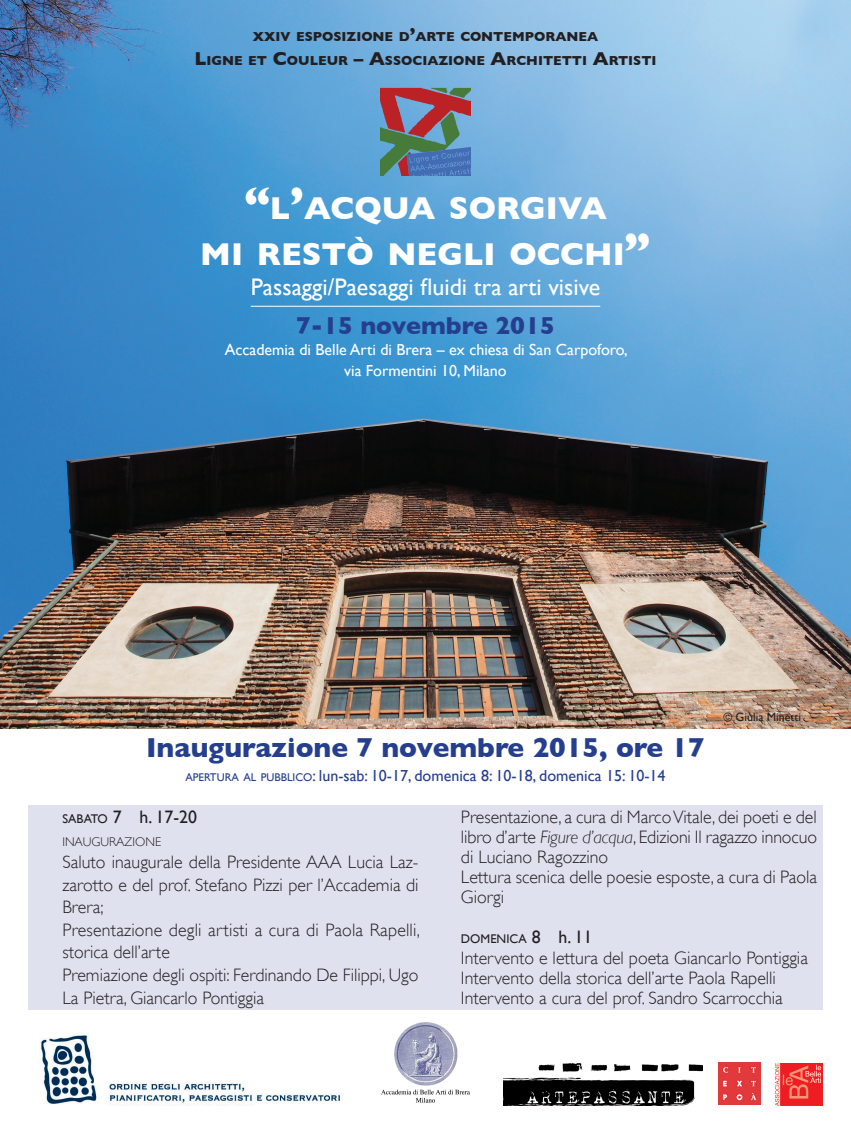
<style>
.page{position:relative;width:851px;height:1134px;background:#fff}
.page>*{position:absolute;margin:0;border:0;box-sizing:border-box;transform-origin:0 0}
.t1{font:700 32.2px/46px "Gill Sans";color:#fff;text-align:center}
.t2{font:700 28px "Gill Sans";color:#253f8e}
.t3{font:700 25px "Gill Sans";color:#253f8e}
.t4{font:24px "Gill Sans";color:#fff}
.t5{font:300 18px/22.5px "Gill Sans";color:#231f20}
.t6{font:18px "Gill Sans";color:#231f20}
.t7{font:16px/21px "Gill Sans";color:#fff;text-align:center}
.t8{font:16px "Gill Sans";color:#253f8e}
.t9{font:700 13.3px/24px "Gill Sans";color:#231f20;text-align:center}
.t10{font:300 12.6px "Gill Sans";color:#231f20}
.t11{font:12.6px "Gill Sans";color:#231f20}
.t12{font:12px "Gill Sans";color:#231f20}
.s1{font-size:19px}
.s2{font-size:46px}
.s3{font-size:11.2px}
.s4{font-style:inherit}
.s5{font-size:12.6px}
.s6{font-style:italic}
.s7{font-size:18px}
</style>
<div class="page">
<img style="left:0;top:0;width:850px;height:729px">
<hr style="left:251px;top:306px;width:349px;height:1px;background:#fff">
<div style="left:28px;top:805px;width:794px;height:204px;background:#e0e1ee"></div>
<svg style="left:380px;top:88px;width:91px;height:89px;background:#736d7c"></svg>
<img style="left:381px;top:1022px;width:89px;height:81px">
<img style="left:39px;top:1035px;width:301px;height:71px">
<img style="left:504px;top:1063px;width:198px;height:43px">
<img style="left:718px;top:1062px;width:42px;height:43px">
<img style="left:775px;top:1063px;width:47px;height:43px">
<p class="t9" style="left:194px;top:25px;width:463px">XXIV ESPOSIZIONE D<span class="s1">’</span>ARTE CONTEMPORANEA<br><span class="s1">L</span>IGNE ET <span class="s1">C</span>OULEUR <span class="s1">– A</span>SSOCIAZIONE <span class="s1">A</span>RCHITETTI <span class="s1">A</span>RTISTI</p>
<h1 class="t1" style="left:200px;top:185px;width:452px"><span class="s2">“</span>L<span class="s2">’</span>ACQUA SORGIVA<br>MI RESTÒ NEGLI OCCHI<span class="s2">”</span></h1>
<h3 class="t4" style="left:251px;top:272px;width:351px">Passaggi/Paesaggi fluidi tra arti visive</h3>
<h3 class="t3" style="left:296px;top:311px;width:260px">7-15 novembre 2015</h3>
<p class="t7" style="left:225px;top:339px;width:404px">Accademia di Belle Arti di Brera – ex chiesa di San Carpoforo, via Formentini 10, Milano</p>
<h2 class="t2" style="left:146px;top:731px;width:560px">Inaugurazione 7 novembre 2015, ore 17</h2>
<p class="t8" style="left:185px;top:766px;width:481px"><span class="s3">APERTURA AL PUBBLICO</span><span class="s4">:</span> lun-sab: 10-17, domenica 8: 10-18, domenica 15: 10-14</p>
<p class="t12" style="left:723px;top:709px;width:79px">© Giulia Minetti</p>
<p class="t6" style="left:62px;top:806px;width:136px"><span class="s5">SABATO</span> 7 <span class="s4">h</span>. 17-20</p>
<p class="t10" style="left:62px;top:834px;width:100px">INAUGURAZIONE</p>
<p class="t5" style="left:62px;top:851px;width:359px">Saluto inaugurale della Presidente AAA Lucia Laz&shy;zarotto e del prof. Stefano Pizzi per l’Accademia di Brera;<br>Presentazione degli artisti a cura di Paola Rapelli, storica dell’arte<br>Premiazione degli ospiti: Ferdinando De Filippi, Ugo La Pietra, Giancarlo Pontiggia</p>
<p class="t5" style="left:461px;top:807px;width:357px;line-height:20px">Presentazione, a cura di Marco Vitale, dei poeti e del libro d’arte <span class="s6">Figure d’acqua</span>, Edizioni Il ragazzo innocuo di Luciano Ragozzino<br>Lettura scenica delle poesie esposte, a cura di Paola Giorgi</p>
<p class="t11" style="left:461px;top:932px;width:133px">DOMENICA <span class="s7">8</span> <span class="s7">h</span><span class="s7">. 11</span></p>
<p class="t5" style="left:461px;top:947px;width:348px;line-height:20px">Intervento e lettura del poeta Giancarlo Pontiggia<br>Intervento della storica dell’arte Paola Rapelli<br>Intervento a cura del prof. Sandro Scarrocchia</p>
</div>
